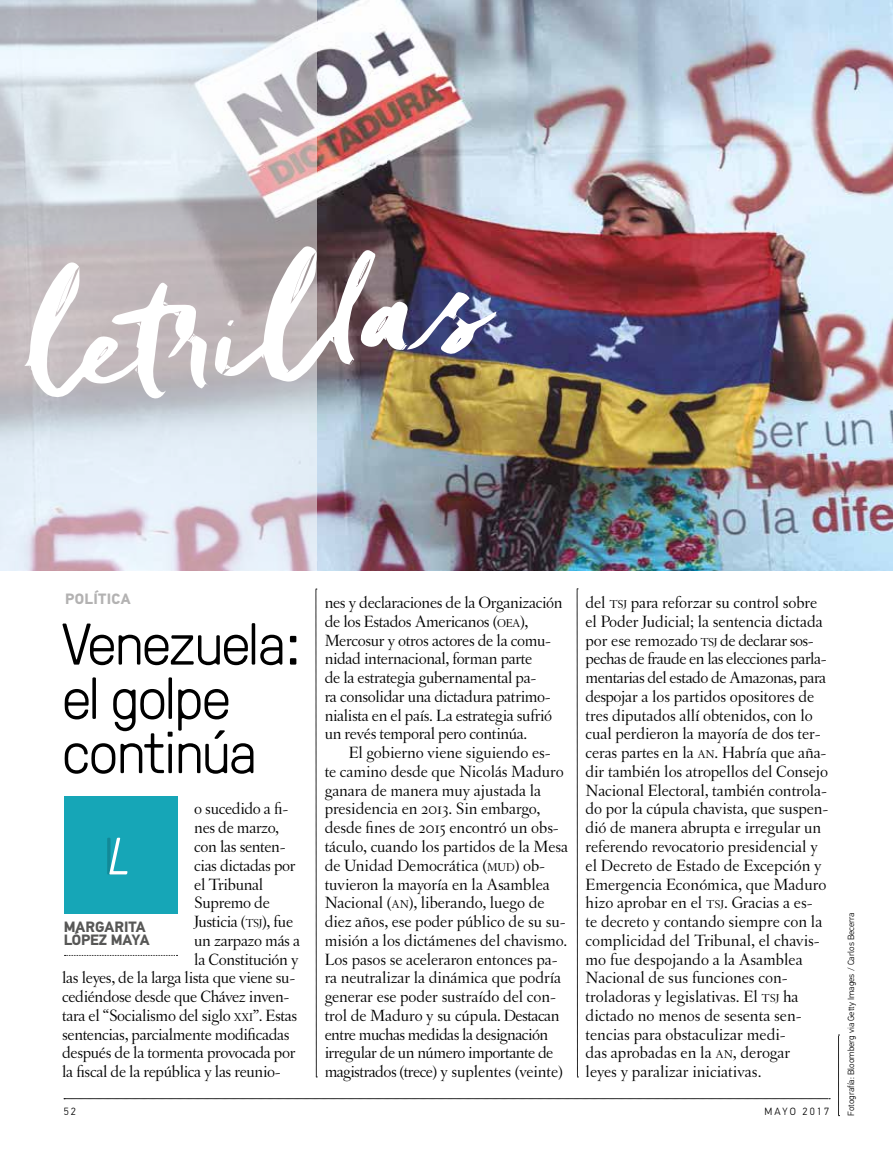
<style>
.page{position:relative;width:893px;height:1149px;background:#fff}
.page>*{position:absolute;margin:0;border:0;box-sizing:border-box;transform-origin:0 0}
.t1{font:300 58.65px/54.3px "GT Pressura";letter-spacing:-.02em;color:#000}
.t2{font:italic 300 52.5px "GT Pressura";color:#fff}
.t3{font:17.25px/18.8px "Letras Oldstyle";letter-spacing:-.005em;color:#000}
.t4{font:700 15px/13.5px "PF Din Text Pro";letter-spacing:-.005em;color:#575756}
.t5{font:700 15px "PF Din Text Pro";letter-spacing:.02em;color:#b3b2b2}
.t6{font:300 10.5px "PF Din Text Pro";letter-spacing:.2em;color:#000}
.t7{font:300 9px "PF Din Text Pro";color:#000}
.s1{font-size:12.15px}
</style>
<div class="page">
<svg style="left:64px;top:1098px;width:766px;height:1px"></svg>
<svg style="left:316px;top:588px;width:1px;height:489px"></svg>
<svg style="left:838px;top:1034px;width:1px;height:81px"></svg>
<svg style="left:577px;top:588px;width:1px;height:489px"></svg>
<img style="left:316px;top:0;width:577px;height:570px">
<img style="left:316px;top:246px;width:180px;height:155px">
<svg style="left:0;top:0;width:316px;height:571px;background:#d3d3d9"></svg>
<div style="left:64px;top:795px;width:114px;height:118px;background:#16a6b7"></div>
<p class="t5" style="left:65px;top:589px;width:67px">POLÍTICA</p>
<h1 class="t1" style="left:62px;top:613px;width:241px">Venezuela: el golpe continúa</h1>
<p class="t3" style="left:194px;top:799px;width:95px">o sucedido a fi-</p>
<p class="t3" style="left:194px;top:818px;width:86px">nes de marzo,</p>
<p class="t3" style="left:194px;top:836px;width:93px">con las senten-</p>
<p class="t3" style="left:194px;top:855px;width:103px">cias dictadas por</p>
<p class="t3" style="left:194px;top:874px;width:71px">el Tribunal</p>
<p class="t3" style="left:194px;top:893px;width:77px">Supremo de</p>
<p class="t3" style="left:194px;top:911px;width:100px">Justicia (<span class="s1">TSJ</span>), fue</p>
<p class="t3" style="left:194px;top:930px;width:107px">un zarpazo más a</p>
<p class="t3" style="left:194px;top:949px;width:106px">la Constitución y</p>
<p class="t3" style="left:62px;top:968px;width:234px">las leyes, de la larga lista que viene su-</p>
<p class="t3" style="left:62px;top:986px;width:228px">cediéndose desde que Chávez inven-</p>
<p class="t3" style="left:62px;top:1005px;width:237px">tara el “Socialismo del siglo <span class="s1">XXI</span>”. Estas</p>
<p class="t3" style="left:62px;top:1024px;width:229px">sentencias, parcialmente modificadas</p>
<p class="t3" style="left:62px;top:1043px;width:235px">después de la tormenta provocada por</p>
<p class="t3" style="left:62px;top:1061px;width:220px">la fiscal de la república y las reunio-</p>
<h2 class="t2" style="left:108px;top:818px;width:23px">L</h2>
<p class="t4" style="left:64px;top:920px;width:87px">MARGARITA<br>LÓPEZ MAYA</p>
<p class="t3" style="left:325px;top:593px;width:240px">nes y declaraciones de la Organización de los Estados Americanos (<span class="s1">OEA</span>), Mercosur y otros actores de la comu&shy;nidad internacional, forman parte<br>de la estrategia gubernamental pa-<br>ra consolidar una dictadura patrimo&shy;nialista en el país. La estrategia sufrió un revés temporal pero continúa.</p>
<p class="t3" style="left:325px;top:743px;width:245px;text-indent:24px">El gobierno viene siguiendo es-<br>te camino desde que Nicolás Maduro ganara de manera muy ajustada la presidencia en 2013. Sin embargo, desde fines de 2015 encontró un obs&shy;táculo, cuando los partidos de la Mesa de Unidad Democrática (<span class="s1">MUD</span>) ob&shy;tuvieron la mayoría en la Asamblea Nacional (<span class="s1">AN</span>), liberando, luego de diez años, ese poder público de su su&shy;misión a los dictámenes del chavismo.<br>Los pasos se aceleraron entonces pa&shy;ra neutralizar la dinámica que podría generar ese poder sustraído del con&shy;trol de Maduro y su cúpula. Destacan entre muchas medidas la designación irregular de un número importante de magistrados (trece) y suplentes (veinte)</p>
<p class="t3" style="left:586px;top:593px;width:244px">del <span class="s1">TSJ</span> para reforzar su control sobre el Poder Judicial; la sentencia dictada por ese remozado <span class="s1">TSJ</span> de declarar sos&shy;pechas de fraude en las elecciones parla&shy;mentarias del estado de Amazonas, para despojar a los partidos opositores de tres diputados allí obtenidos, con lo cual perdieron la mayoría de dos ter&shy;ceras partes en la <span class="s1">AN</span>. Habría que aña&shy;dir también los atropellos del Consejo Nacional Electoral, también controla&shy;do por la cúpula chavista, que suspen&shy;dió de manera abrupta e irregular un referendo revocatorio presidencial y el Decreto de Estado de Excepción y Emergencia Económica, que Maduro hizo aprobar en el <span class="s1">TSJ</span>. Gracias a es&shy;te decreto y contando siempre con la complicidad del Tribunal, el chavis&shy;mo fue despojando a la Asamblea Nacional de sus funciones con&shy;troladoras y legislativas. El <span class="s1">TSJ</span> ha dictado no menos de sesenta sen&shy;tencias para obstaculizar medi-<br>das aprobadas en la <span class="s1">AN</span>, derogar<br>leyes y paralizar iniciativas.</p>
<p class="t6" style="left:64px;top:1104px;width:14px">52</p>
<p class="t6" style="left:764px;top:1104px;width:66px">MAYO 2017</p>
<p class="t7" style="left:846px;top:1115px;width:205px;rotate:-90deg">Fotografía: Bloomberg via Getty Images / Carlos Becerra</p>
</div>
